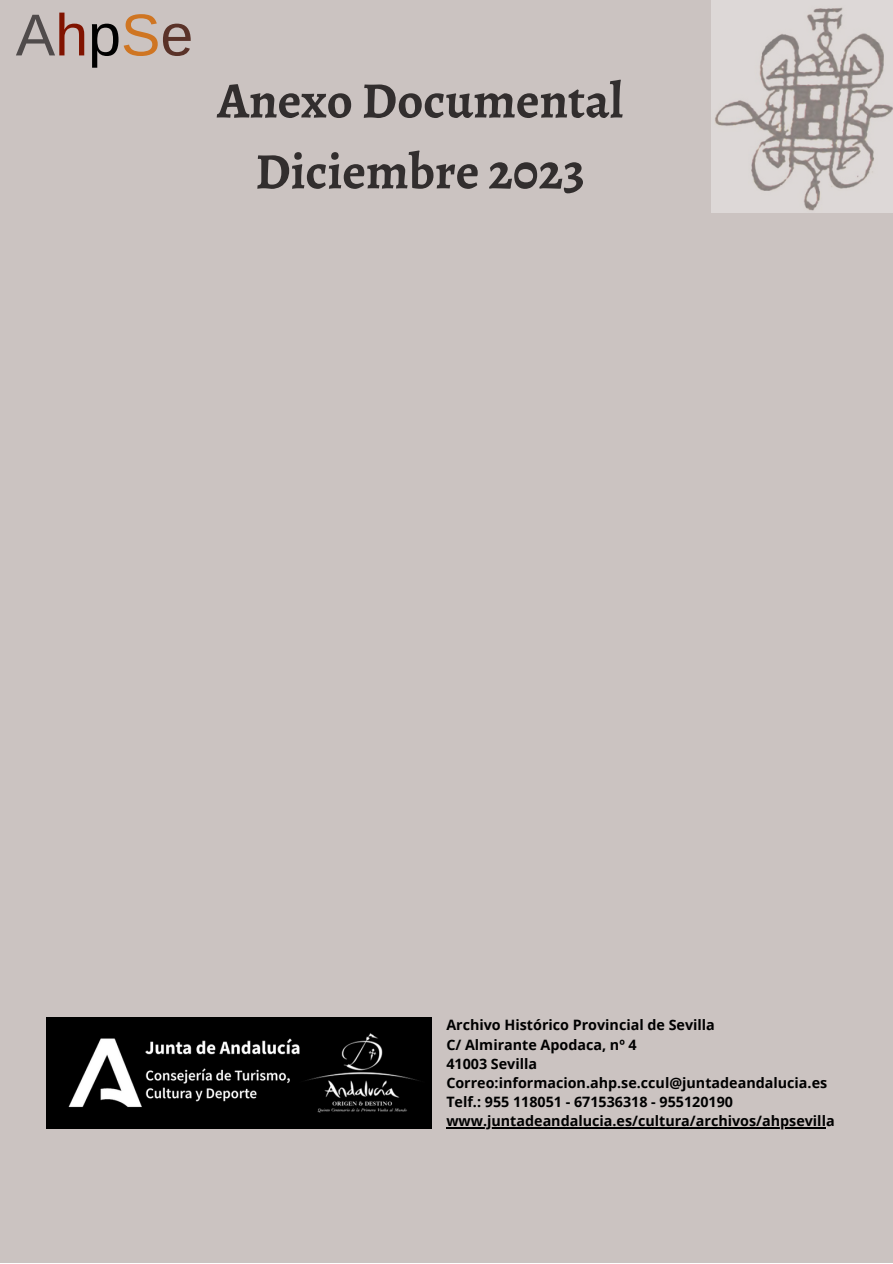
<style>
.page{position:relative;width:893px;height:1264px;background:#fff}
.page>*{position:absolute;margin:0;border:0;box-sizing:border-box;transform-origin:0 0}
.t1{font:59.1px "Arimo";color:#504b4b}
.t2{font:700 51px "Alegreya";color:#322e2e}
.t3{font:700 14.25px "Open Sans";color:#000}
.s1{color:#801300}
.s2{color:#000}
.s3{color:#cf7522}
.s4{color:#5a3228}
</style>
<div class="page">
<div style="left:0;top:0;width:892px;height:1262px;background:#cbc3c1"></div>
<img style="left:47px;top:1017px;width:384px;height:111px">
<hr style="left:446px;top:1127px;width:380px;height:1px;background:#000">
<img style="left:711px;top:0;width:181px;height:212px">
<p class="t1" style="left:16px;top:2px;width:179px">A<span class="s1">h</span><span class="s2">p</span><span class="s3">S</span><span class="s4">e</span></p>
<p class="t2" style="left:217px;top:66px;width:407px">Anexo Documental</p>
<p class="t2" style="left:255px;top:136px;width:331px">Diciembre 2023</p>
<p class="t3" style="left:446px;top:1015px;width:270px">Archivo Histórico Provincial de Sevilla</p>
<p class="t3" style="left:446px;top:1034px;width:192px">C/ Almirante Apodaca, nº 4</p>
<p class="t3" style="left:446px;top:1053px;width:92px">41003 Sevilla</p>
<p class="t3" style="left:446px;top:1072px;width:382px">Correo:informacion.ahp.se.ccul@juntadeandalucia.es</p>
<p class="t3" style="left:446px;top:1091px;width:288px">Telf.: 955 118051 - 671536318 - 955120190</p>
<p class="t3" style="left:446px;top:1110px;width:390px">www.juntadeandalucia.es/cultura/archivos/ahpsevilla</p>
</div>
